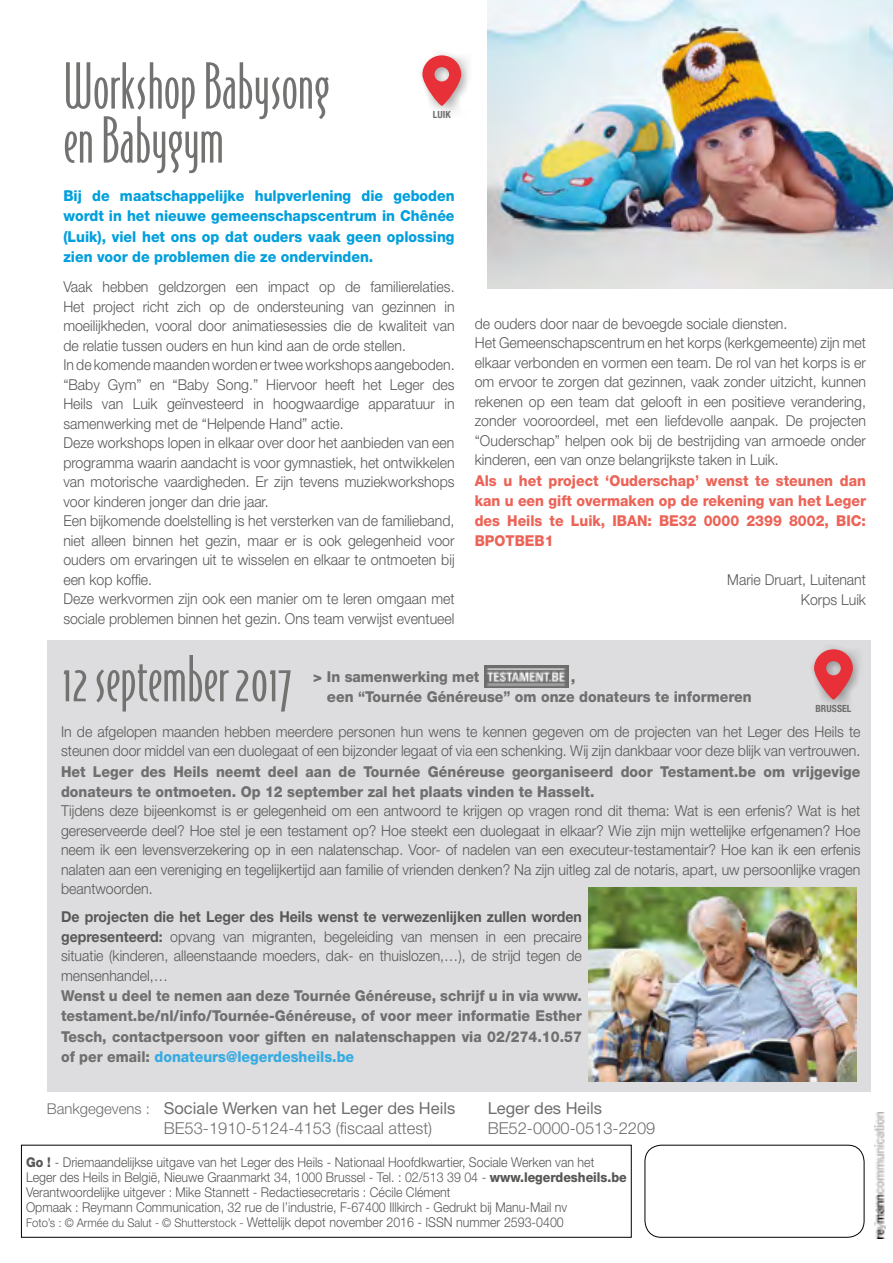
<style>
.page{position:relative;width:893px;height:1263px;background:#fff}
.page>*{position:absolute;margin:0;border:0;box-sizing:border-box;transform-origin:0 0}
.t1{font:60px/54px "Bodega Sans Light Oldstyle";color:#727271}
.t2{font:16.5px "Helvetica Neue LT Std";color:#706f6f}
.t3{font:300 16.5px "Helvetica Neue LT Std";color:#706f6f}
.t4{font:300 15px/19.5px "Helvetica Neue LT Std";color:#575756;scale:.94 1}
.t5{font:800 15px/20.2px "Helvetica Neue LT Std";color:#706f6f;scale:.94 1}
.t6{font:800 15px/20.2px "Helvetica Neue LT Std";color:#009fdd;text-align:justify;scale:.94 1}
.t7{font:800 15px/20.2px "Helvetica Neue LT Std";color:#ec6357;text-align:justify;scale:.94 1}
.t8{font:800 15px "Helvetica Neue LT Std";color:#706f6f}
.t9{font:300 13.5px/15px "Helvetica Neue LT Std";color:#575756;scale:.92 1}
.t10{font:700 condensed 9.9px "Helvetica Neue LT Std";color:#706f6f}
.s1{font-weight:700}
.s2{color:#35abe2}
.s3{font-weight:300;font-size:14.85px}
.s4{font-weight:800}
.s5{font-size:12px}
</style>
<div class="page">
<div style="left:47px;top:640px;width:823px;height:451px;background:#dddddf"></div>
<img style="left:875px;top:1113px;width:10px;height:125px">
<img style="left:487px;top:0;width:406px;height:288px">
<div style="left:418px;top:51px;width:54px;height:66px;background:#000;opacity:.35"></div>
<svg style="left:422px;top:55px;width:39px;height:51px;background:#e4787c"></svg>
<div style="left:809px;top:645px;width:54px;height:66px;background:#000;opacity:.35"></div>
<svg style="left:814px;top:649px;width:39px;height:51px;background:#d86b70"></svg>
<img style="left:589px;top:888px;width:267px;height:194px">
<img style="left:484px;top:666px;width:84px;height:21px">
<div style="left:645px;top:1145px;width:219px;height:92px;border:1px solid #000;border-radius:17px"></div>
<h1 class="t1" style="left:63px;top:59px;width:268px">Workshop Babysong en Babygym</h1>
<p class="t10" style="left:433px;top:109px;width:19px">LUIK</p>
<p class="t6" style="left:63px;top:186px;width:418px">Bij de maatschappelijke hulpverlening die geboden wordt in het nieuwe gemeenschapscentrum in Chênée (Luik), viel het ons op dat ouders vaak geen oplossing zien voor de problemen die ze ondervinden.</p>
<p class="t4" style="left:63px;top:277px;width:418px">Vaak hebben geldzorgen een impact op de familierelaties.<br>Het project richt zich op de ondersteuning van gezinnen in moeilijkheden, vooral door animatiesessies die de kwaliteit van de relatie tussen ouders en hun kind aan de orde stellen.<br>In de komende maanden worden er twee workshops aangeboden. “Baby Gym” en “Baby Song.” Hiervoor heeft het Leger des Heils van Luik geïnvesteerd in hoogwaardige apparatuur in samenwerking met de “Helpende Hand” actie.<br>Deze workshops lopen in elkaar over door het aanbieden van een programma waarin aandacht is voor gymnastiek, het ontwikkelen van motorische vaardigheden. Er zijn tevens muziekworkshops voor kinderen jonger dan drie jaar.<br>Een bijkomende doelstelling is het versterken van de familieband, niet alleen binnen het gezin, maar er is ook gelegenheid voor ouders om ervaringen uit te wisselen en elkaar te ontmoeten bij een kop koffie.<br>Deze werkvormen zijn ook een manier om te leren omgaan met sociale problemen binnen het gezin. Ons team verwijst eventueel</p>
<p class="t4" style="left:475px;top:313px;width:418px">de ouders door naar de bevoegde sociale diensten.<br>Het Gemeenschapscentrum en het korps (kerkgemeente) zijn met elkaar verbonden en vormen een team. De rol van het korps is er om ervoor te zorgen dat gezinnen, vaak zonder uitzicht, kunnen rekenen op een team dat gelooft in een positieve verandering, zonder vooroordeel, met een liefdevolle aanpak. De projecten “Ouderschap” helpen ook bij de bestrijding van armoede onder kinderen, een van onze belangrijkste taken in Luik.</p>
<p class="t7" style="left:475px;top:470px;width:418px">Als u het project ‘Ouderschap’ wenst te steunen dan kan u een gift overmaken op de rekening van het Leger des Heils te Luik, IBAN: BE32 0000 2399 8002, BIC:<br>BPOTBEB1</p>
<p class="t4" style="left:727px;top:570px;width:149px;text-align:right">Marie Druart, Luitenant<br>Korps Luik</p>
<h1 class="t1" style="left:62px;top:651px;width:231px">12 september 2017</h1>
<p class="t8" style="left:313px;top:667px;width:168px">&gt; In samenwerking met</p>
<p class="t8" style="left:571px;top:667px;width:6px">,</p>
<p class="t8" style="left:327px;top:688px;width:426px">een “Tournée Généreuse” om onze donateurs te informeren</p>
<p class="t10" style="left:815px;top:703px;width:38px">BRUSSEL</p>
<p class="t4" style="left:61px;top:721px;width:852px">In de afgelopen maanden hebben meerdere personen hun wens te kennen gegeven om de projecten van het Leger des Heils te steunen door middel van een duolegaat of een bijzonder legaat of via een schenking. Wij zijn dankbaar voor deze blijk van vertrouwen.</p>
<p class="t5" style="left:61px;top:761px;width:852px">Het Leger des Heils neemt deel aan de Tournée Généreuse georganiseerd door Testament.be om vrijgevige donateurs te ontmoeten. Op 12 september zal het plaats vinden te Hasselt.</p>
<p class="t4" style="left:61px;top:801px;width:852px;text-align:justify">Tijdens deze bijeenkomst is er gelegenheid om een antwoord te krijgen op vragen rond dit thema: Wat is een erfenis? Wat is het gereserveerde deel? Hoe stel je een testament op? Hoe steekt een duolegaat in elkaar? Wie zijn mijn wettelijke erfgenamen? Hoe neem ik een levensverzekering op in een nalatenschap. Voor- of nadelen van een executeur-testamentair? Hoe kan ik een erfenis nalaten aan een vereniging en tegelijkertijd aan familie of vrienden denken? Na zijn uitleg zal de notaris, apart, uw persoonlijke vragen beantwoorden.</p>
<p class="t4" style="left:61px;top:907px;width:556px;text-align:justify"><span class="s1">De projecten die het Leger des Heils wenst te verwezenlijken zullen worden gepresenteerd:</span> opvang van migranten, begeleiding van mensen in een precaire situatie (kinderen, alleenstaande moeders, dak- en thuislozen,…), de strijd tegen de mensenhandel,…</p>
<p class="t5" style="left:61px;top:985px;width:556px;text-align:justify">Wenst u deel te nemen aan deze Tournée Généreuse, schrijf u in via www. testament.be/nl/info/Tournée-Généreuse, of voor meer informatie Esther Tesch, contactpersoon voor giften en nalatenschappen via 02/274.10.57 of per email: <span class="s2">donateurs@legerdesheils.be</span></p>
<p class="t2" style="left:47px;top:1099px;width:410px"><span class="s3">Bankgegevens :</span> Sociale Werken van het Leger des Heils</p>
<p class="t2" style="left:488px;top:1099px;width:116px">Leger des Heils</p>
<p class="t3" style="left:164px;top:1118px;width:270px">BE53-1910-5124-4153 (fiscaal attest)</p>
<p class="t3" style="left:488px;top:1118px;width:169px">BE52-0000-0513-2209</p>
<p class="t9" style="left:26px;top:1154px;width:655px"><span class="s4">Go !</span> - Driemaandelijkse uitgave van het Leger des Heils - Nationaal Hoofdkwartier, Sociale Werken van het Leger des Heils in België, Nieuwe Graanmarkt 34, 1000 Brussel - Tel. : 02/513 39 04 - <span class="s4">www.legerdesheils.be </span>Verantwoordelijke uitgever : Mike Stannett - Redactiesecretaris : Cécile Clément<br>Opmaak : Reymann Communication, 32 rue de l’industrie, F-67400 Illkirch - Gedrukt bij Manu-Mail nv<br><span class="s5">Foto’s : © Armée du Salut - © Shutterstock -</span> Wettelijk depot november 2016 - ISSN nummer 2593-0400</p>
</div>
